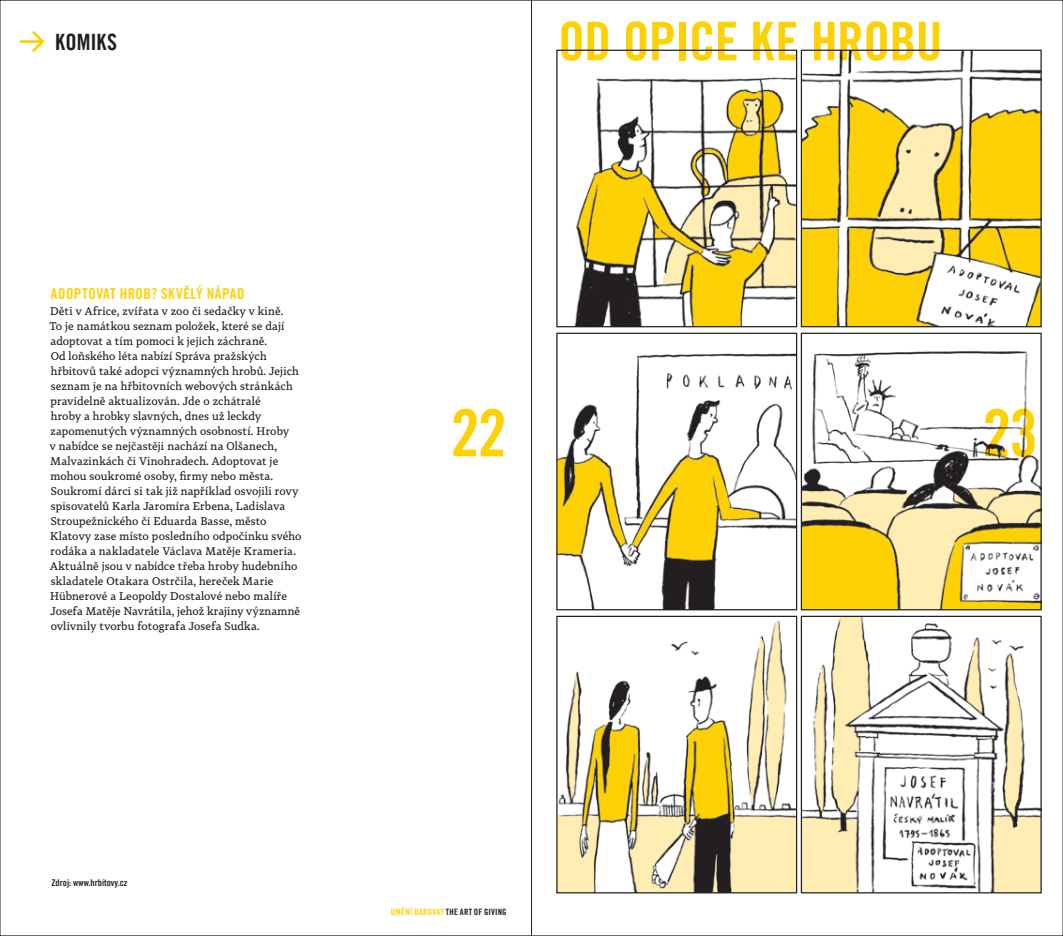
<style>
.page{position:relative;width:1063px;height:936px;background:#fff}
.page>*{position:absolute;margin:0;border:0;box-sizing:border-box;transform-origin:0 0}
.t1{font:65px "Trade Gothic LT Com Bd Cn 20";color:#fed105}
.t2{font:53.38px "Trade Gothic LT Com Bd Cn 20";letter-spacing:-.01em;color:#fed105}
.t3{font:22.5px "Trade Gothic LT Com Bd Cn 20";letter-spacing:.005em;color:#231f20}
.t4{font:15px "Trade Gothic LT Com Bd Cn 20";letter-spacing:.04em;color:#fed105}
.t5{font:11px/15px "Tabac G4";letter-spacing:.015em;color:#231f20}
.t6{font:9.38px "Trade Gothic LT Com Bd Cn 20";color:#231f20}
.t7{font:8.75px "Trade Gothic LT Com Bd Cn 20";letter-spacing:.025em;color:#231f20}
.t8{font:8.75px "Trade Gothic LT Com Bd Cn 20";letter-spacing:.035em;color:#fed105}
.s1{font-family:"Tabac Sans";font-size:35px;color:#fed105}
</style>
<div class="page">
<img style="left:574px;top:77px;width:221px;height:248px">
<div style="left:556px;top:50px;width:241px;height:277px;border:1px solid #231f20"></div>
<img style="left:558px;top:353px;width:237px;height:255px">
<div style="left:556px;top:332px;width:241px;height:278px;border:1px solid #231f20"></div>
<img style="left:803px;top:52px;width:237px;height:273px">
<div style="left:801px;top:50px;width:241px;height:277px;border:1px solid #231f20"></div>
<img style="left:803px;top:350px;width:237px;height:258px">
<div style="left:801px;top:332px;width:241px;height:278px;border:1px solid #231f20"></div>
<img style="left:558px;top:620px;width:237px;height:271px">
<div style="left:556px;top:615px;width:241px;height:278px;border:1px solid #231f20"></div>
<img style="left:803px;top:617px;width:237px;height:274px">
<div style="left:801px;top:615px;width:241px;height:278px;border:1px solid #231f20"></div>
<h3 class="t3" style="left:18px;top:28px;width:100px"><span class="s1">→</span> KOMIKS</h3>
<h3 class="t4" style="left:51px;top:284px;width:24px">ADOPTOVAT</h3>
<h3 class="t4" style="left:120px;top:284px;width:126px">HROB? SKVĚLÝ NÁPAD</h3>
<p class="t5" style="left:50px;top:303px;width:254px">Děti v Africe, zvířata v zoo či sedačky v kině.<br>To je namátkou seznam položek, které se dají adoptovat a tím pomoci k jejich záchraně.<br>Od loňského léta nabízí Správa pražských hřbitovů také adopci významných hrobů. Jejich seznam je na hřbitovních webových stránkách pravidelně aktualizován. Jde o zchátralé<br>hroby a hrobky slavných, dnes už leckdy zapomenutých významných osobností. Hroby<br>v nabídce se nejčastěji nachází na Olšanech, Malvazinkách či Vinohradech. Adoptovat je mohou soukromé osoby, firmy nebo města.<br>Soukromí dárci si tak již například osvojili rovy spisovatelů Karla Jaromíra Erbena, Ladislava Stroupežnického či Eduarda Basse, město Klatovy zase místo posledního odpočinku svého rodáka a nakladatele Václava Matěje Krameria.<br>Aktuálně jsou v nabídce třeba hroby hudebního skladatele Otakara Ostrčila, hereček Marie Hübnerové a Leopoldy Dostalové nebo malíře Josefa Matěje Navrátila, jehož krajiny významně ovlivnily tvorbu fotografa Josefa Sudka.</p>
<h2 class="t2" style="left:558px;top:9px;width:386px">OD OPICE KE HROBU</h2>
<h1 class="t1" style="left:451px;top:393px;width:58px">22</h1>
<h1 class="t1" style="left:982px;top:393px;width:57px">23</h1>
<p class="t6" style="left:51px;top:876px;width:78px">ZDROJ: WWW.HRBITOVY.CZ</p>
<p class="t8" style="left:391px;top:906px;width:34px">UMĚNÍ DAROVAT</p>
<p class="t7" style="left:446px;top:906px;width:47px">THE ART OF GIVING</p>
</div>
